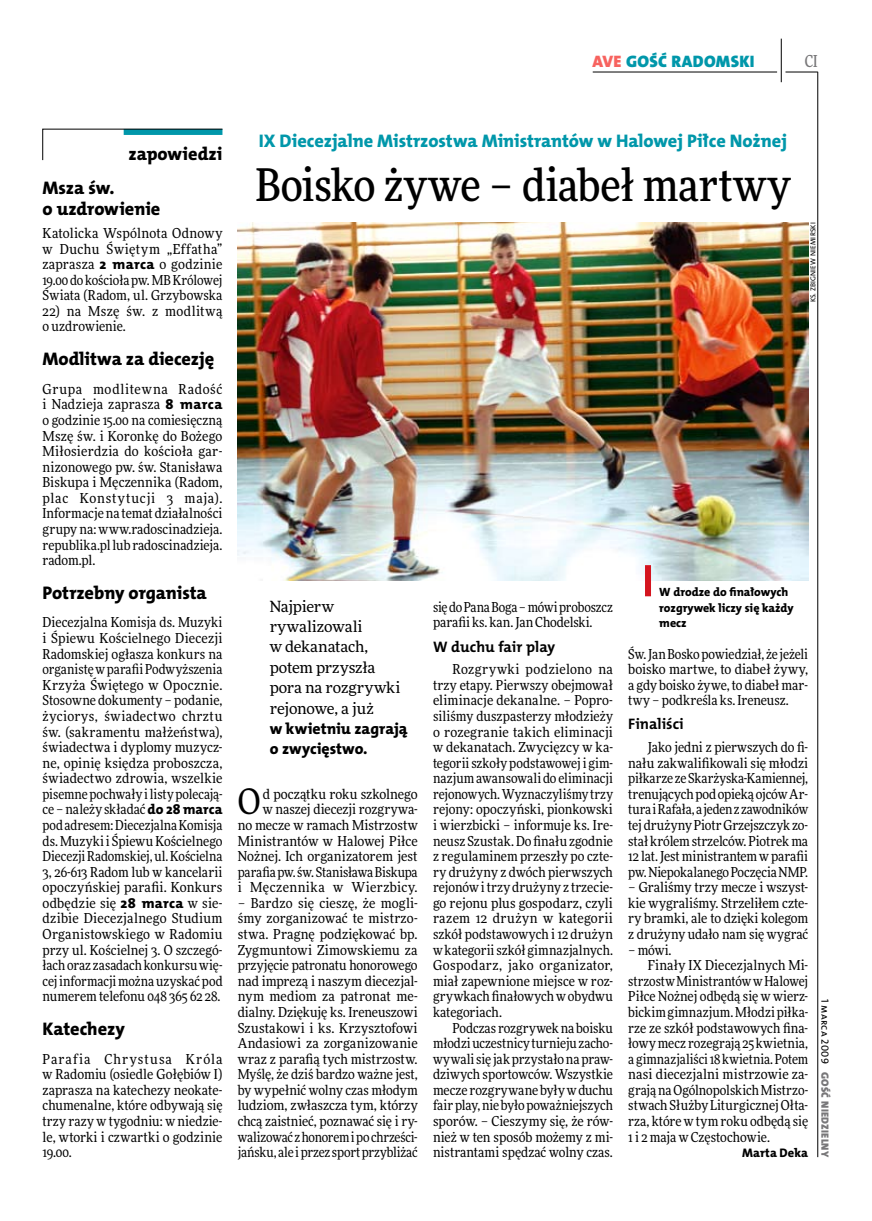
<style>
.page{position:relative;width:872px;height:1221px;background:#fff}
.page>*{position:absolute;margin:0;border:0;box-sizing:border-box;transform-origin:0 0}
.t1{font:500 45px "Freeday Narrow";letter-spacing:-.005em;color:#000}
.t2{font:35.25px "Freeday Narrow News";color:#000}
.t3{font:18.3px/21.6px "The Mix HP8 Ex Bld";letter-spacing:.005em;color:#000}
.t4{font:18.3px "The Mix HP8 Ex Bld";letter-spacing:.005em;color:#0097aa}
.t5{font:16.65px "The Mix HP9 Blk";letter-spacing:.02em;color:#0097aa}
.t6{font:500 16.5px "Freeday Narrow";color:#787779;scale:.9 1}
.t7{font:15.75px/20.4px "The Mix HP8 Ex Bld";color:#000}
.t8{font:15.45px/20.4px "Freeday News";letter-spacing:-.01em;color:#000}
.t9{font:15.3px "The Mix HP7 Bld";color:#000}
.t10{font:13.8px/15.6px "Freeday Narrow News";color:#000;text-align:justify}
.t11{font:13.8px/15.6px "Freeday Narrow News";letter-spacing:.025em;color:#000}
.t12{font:12.45px "The Mix HP8 Ex Bld";color:#000}
.t13{font:12px/15.6px "The Mix HP8 Ex Bld";color:#000}
.t14{font:10.5px "The Mix HP9 Blk";letter-spacing:.025em;color:#787779}
.t15{font:10.5px "The Mix HP5 Plain";letter-spacing:.02em;color:#000}
.t16{font:7.2px "The Mix HP5 Plain";letter-spacing:.035em;color:#000}
.s1{color:#f7635f}
.s2{font-family:"The Mix HP8 Ex Bld";font-size:13.95px}
</style>
<div class="page">
<hr style="left:817px;top:72px;width:1px;height:1084px;background:#000">
<hr style="left:781px;top:39px;width:1px;height:43px;background:#000">
<hr style="left:785px;top:72px;width:32px;height:1px;background:#000">
<hr style="left:592px;top:72px;width:185px;height:1px;background:#000">
<svg style="left:42px;top:129px;width:181px;height:31px"></svg>
<img style="left:238px;top:222px;width:570px;height:358px">
<div style="left:645px;top:565px;width:6px;height:31px;background:#d4151f"></div>
<p class="t5" style="left:592px;top:50px;width:164px"><span class="s1">AVE</span> GOŚĆ RADOMSKI</p>
<p class="t6" style="left:805px;top:50px;width:16px">CI</p>
<h3 class="t3" style="left:128px;top:143px;width:95px">zapowiedzi</h3>
<h3 class="t3" style="left:43px;top:177px;width:119px">Msza św.<br>o uzdrowienie</h3>
<p class="t10" style="left:43px;top:225px;width:181px">Katolicka Wspólnota Odnowy w Duchu Świętym „Effatha” zaprasza <span class="s2">2 marca</span> o godzinie 19.00 do kościoła pw. MB Królowej Świata (Radom, ul. Grzybowska</p>
<p class="t11" style="left:43px;top:303px;width:181px">22) na Mszę św. z modlitwą o uzdrowienie.</p>
<h3 class="t3" style="left:43px;top:348px;width:173px">Modlitwa za diecezję</h3>
<p class="t10" style="left:43px;top:381px;width:181px">Grupa modlitewna Radość i Nadzieja zaprasza <span class="s2">8 marca </span>o godzinie 15.00 na comiesięczną Mszę św. i Koronkę do Bożego Miłosierdzia do kościoła gar&shy;nizonowego pw. św. Stanisława Biskupa i Męczennika (Radom, plac Konstytucji 3 maja).<br>Informacje na temat działalności grupy na: www.radoscinadzieja. republika.pl lub radoscinadzieja. radom.pl.</p>
<h3 class="t3" style="left:43px;top:581px;width:166px">Potrzebny organista</h3>
<p class="t10" style="left:43px;top:614px;width:181px">Diecezjalna Komisja ds. Muzyki i Śpiewu Kościelnego Diecezji Radomskiej ogłasza konkurs na organistę wparafii Podwyższenia Krzyża Świętego w Opocznie.<br>Stosowne dokumenty – podanie, życiorys, świadectwo chrztu św. (sakramentu małżeństwa), świadectwa i dyplomy muzycz&shy;ne, opinię księdza proboszcza, świadectwo zdrowia, wszelkie pisemne pochwały ilisty polecają&shy;ce – należy składać <span class="s2">do 28 marca </span>pod adresem: Diecezjalna Komisja ds. Muzyki i Śpiewu Kościelnego Diecezji Radomskiej, ul. Kościelna 3, 26-613 Radom lub w kancelarii opoczyńskiej parafii. Konkurs odbędzie się <span class="s2">28 marca</span> w sie&shy;dzibie Diecezjalnego Studium Organistowskiego w Radomiu przy ul. Kościelnej 3. O szczegó&shy;łach oraz zasadach konkursu wię&shy;cej informacji można uzyskać pod numerem telefonu 048 365 62 28.</p>
<h3 class="t3" style="left:43px;top:1017px;width:84px">Katechezy</h3>
<p class="t10" style="left:43px;top:1050px;width:181px">Parafia Chrystusa Króla w Radomiu (osiedle Gołębiów I) zaprasza na katechezy neokate&shy;chumenalne, które odbywają się trzy razy w tygodniu: w niedzie&shy;le, wtorki i czwartki o godzinie 19.00.</p>
<h3 class="t4" style="left:259px;top:129px;width:530px">IX Diecezjalne Mistrzostwa Ministrantów w Halowej Piłce Nożnej</h3>
<h1 class="t1" style="left:255px;top:157px;width:536px">Boisko żywe – diabeł martwy</h1>
<p class="t16" style="left:808px;top:302px;width:81px;rotate:-90deg">Ks. Zbigniew N iemirski</p>
<p class="t8" style="left:270px;top:595px;width:132px">Najpierw rywalizowali<br>w dekanatach, potem przyszła pora na rozgrywki rejonowe, a już</p>
<p class="t7" style="left:270px;top:718px;width:139px">w kwietniu zagrają o zwycięstwo.</p>
<h2 class="t2" style="left:238px;top:780px;width:24px">O</h2>
<p class="t10" style="left:238px;top:786px;width:181px;text-align:right">d początku roku szkolnego<br>w naszej diecezji rozgrywa-<br>no mecze w ramach Mistrzostw<br>Ministrantów w Halowej Piłce<br>Nożnej. Ich organizatorem jest parafia pw. św. Stanisława Biskupa i Męczennika w Wierzbicy.</p>
<p class="t10" style="left:238px;top:895px;width:181px">– Bardzo się cieszę, że mogli&shy;śmy zorganizować te mistrzo&shy;stwa. Pragnę podziękować bp.<br>Zygmuntowi Zimowskiemu za przyjęcie patronatu honorowego nad imprezą i naszym diecezjal&shy;nym mediom za patronat me&shy;dialny. Dziękuję ks. Ireneuszowi Szustakowi i ks. Krzysztofowi Andasiowi za zorganizowanie wraz z parafią tych mistrzostw.<br>Myślę, że dziś bardzo ważne jest, by wypełnić wolny czas młodym ludziom, zwłaszcza tym, którzy chcą zaistnieć, poznawać się i ry&shy;walizować zhonorem ipo chrześci&shy;jańsku, ale iprzez sport przybliżać</p>
<p class="t10" style="left:433px;top:599px;width:181px">się do Pana Boga – mówi proboszcz parafii ks. kan. Jan Chodelski.</p>
<p class="t9" style="left:433px;top:636px;width:124px">W duchu fair play</p>
<p class="t10" style="left:433px;top:661px;width:181px;text-indent:20px">Rozgrywki podzielono na trzy etapy. Pierwszy obejmował eliminacje dekanalne. – Popro&shy;siliśmy duszpasterzy młodzieży o rozegranie takich eliminacji w dekanatach. Zwycięzcy w ka&shy;tegorii szkoły podstawowej i gim&shy;nazjum awansowali do eliminacji rejonowych. Wyznaczyliśmy trzy rejony: opoczyński, pionkowski i wierzbicki – informuje ks. Ire&shy;neusz Szustak. Do finału zgodnie z regulaminem przeszły po czte&shy;ry drużyny z dwóch pierwszych rejonów itrzy drużyny z trzecie&shy;go rejonu plus gospodarz, czyli razem 12 drużyn w kategorii szkół podstawowych i 12 drużyn wkategorii szkół gimnazjalnych.<br>Gospodarz, jako organizator, miał zapewnione miejsce w roz&shy;grywkach finałowych w obydwu kategoriach.</p>
<p class="t10" style="left:433px;top:1019px;width:181px;text-indent:20px">Podczas rozgrywek na boisku młodzi uczestnicy turnieju zacho&shy;wywali się jak przystało na praw&shy;dziwych sportowców. Wszystkie mecze rozgrywane były wduchu fair play, nie było poważniejszych sporów. – Cieszymy się, że rów&shy;nież w ten sposób możemy z mi&shy;nistrantami spędzać wolny czas.</p>
<p class="t13" style="left:659px;top:584px;width:136px">W drodze do finałowych rozgrywek liczy się każdy mecz</p>
<p class="t10" style="left:628px;top:645px;width:181px">Św. Jan Bosko powiedział, że jeżeli boisko martwe, to diabeł żywy, a gdy boisko żywe, to diabeł mar&shy;twy – podkreśla ks. Ireneusz.</p>
<p class="t9" style="left:628px;top:714px;width:57px">Finaliści</p>
<p class="t10" style="left:628px;top:739px;width:181px;text-indent:20px">Jako jedni z pierwszych do fi&shy;nału zakwalifikowali się młodzi piłkarze ze Skarżyska-Kamiennej, trenujących pod opieką ojców Ar&shy;tura iRafała, ajeden z zawodników tej drużyny Piotr Grzejszczyk zo&shy;stał królem strzelców. Piotrek ma 12 lat. Jest ministrantem w parafii pw. Niepokalanego Poczęcia NMP.</p>
<p class="t10" style="left:628px;top:879px;width:181px">– Graliśmy trzy mecze i wszyst&shy;kie wygraliśmy. Strzeliłem czte&shy;ry bramki, ale to dzięki kolegom z drużyny udało nam się wygrać</p>
<p class="t10" style="left:628px;top:941px;width:45px">– mówi.</p>
<p class="t10" style="left:648px;top:957px;width:162px">Finały IX Diecezjalnych Mi-</p>
<p class="t10" style="left:628px;top:972px;width:181px">strzostw Ministrantów wHalowej</p>
<p class="t10" style="left:628px;top:988px;width:181px">Piłce Nożnej odbędą się w wierz-</p>
<p class="t10" style="left:628px;top:1004px;width:181px">bickim gimnazjum. Młodzi piłka-</p>
<p class="t10" style="left:628px;top:1019px;width:181px">rze ze szkół podstawowych fina-</p>
<p class="t10" style="left:628px;top:1035px;width:181px">łowy mecz rozegrają 25 kwietnia,</p>
<p class="t10" style="left:628px;top:1050px;width:181px">a gimnazjaliści 18 kwietnia. Potem</p>
<p class="t10" style="left:628px;top:1066px;width:181px">nasi diecezjalni mistrzowie za-</p>
<p class="t10" style="left:628px;top:1081px;width:181px">grają na Ogólnopolskich Mistrzo-</p>
<p class="t10" style="left:628px;top:1097px;width:181px">stwach Służby Liturgicznej Ołta-</p>
<p class="t10" style="left:628px;top:1112px;width:181px">rza, które w tym roku odbędą się</p>
<p class="t10" style="left:628px;top:1128px;width:143px">1 i 2 maja w Częstochowie.</p>
<p class="t12" style="left:742px;top:1144px;width:68px">Marta Deka</p>
<p class="t15" style="left:832px;top:998px;width:66px;rotate:90deg">1 marca 2009</p>
<p class="t14" style="left:832px;top:1071px;width:87px;rotate:90deg">GOŚĆ NIEDZIELNY</p>
</div>
